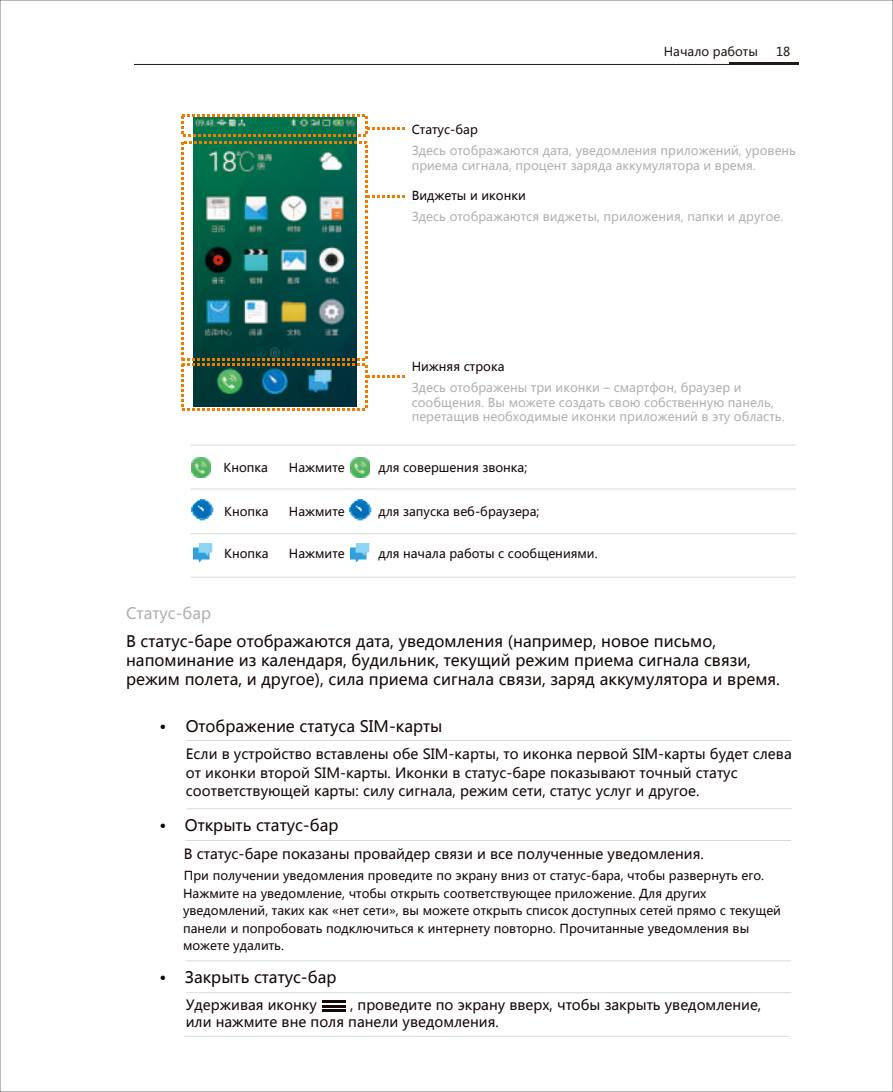
<style>
.page{position:relative;width:893px;height:1092px;background:#fff}
.page>*{position:absolute;margin:0;border:0;box-sizing:border-box;transform-origin:0 0}
.t1{font:15.75px/18.9px "Microsoft Ya Hei";color:#140706}
.t2{font:15.75px "Microsoft Ya Hei";color:#afb1b1}
.t3{font:14px/18.6px "Microsoft Ya Hei";color:#140706}
.t4{font:12.25px/17.5px "Microsoft Ya Hei";color:#140706}
.t5{font:12.25px/14.7px "Microsoft Ya Hei";color:#afb1b1}
.t6{font:12.25px "Microsoft Ya Hei";color:#231916}
</style>
<div class="page">
<hr style="left:134px;top:64px;width:665px;height:1px;background:#231916">
<hr style="left:729px;top:62px;width:70px;height:2px;background:#231916">
<hr style="left:191px;top:444px;width:605px;height:1px;background:#dadada">
<hr style="left:191px;top:488px;width:605px;height:1px;background:#dadada">
<hr style="left:191px;top:533px;width:605px;height:1px;background:#dadada">
<hr style="left:191px;top:577px;width:605px;height:1px;background:#dadada">
<hr style="left:185px;top:840px;width:606px;height:1px;background:#dadada">
<hr style="left:186px;top:960px;width:605px;height:1px;background:#dadada">
<hr style="left:322px;top:1000px;width:24px;height:2px;background:#140706">
<hr style="left:322px;top:1004px;width:24px;height:3px;background:#140706">
<hr style="left:322px;top:1009px;width:24px;height:2px;background:#140706">
<img style="left:193px;top:543px;width:20px;height:20px">
<img style="left:350px;top:543px;width:20px;height:20px">
<img style="left:191px;top:458px;width:20px;height:19px">
<img style="left:350px;top:458px;width:20px;height:19px">
<img style="left:192px;top:499px;width:22px;height:22px">
<img style="left:350px;top:499px;width:22px;height:22px">
<svg style="left:181px;top:114px;width:223px;height:296px"></svg>
<hr style="left:186px;top:740px;width:605px;height:1px;background:#dadada">
<hr style="left:187px;top:808px;width:605px;height:1px;background:#dadada">
<hr style="left:186px;top:992px;width:605px;height:1px;background:#dadada">
<hr style="left:184px;top:1035px;width:605px;height:1px;background:#dadada">
<p class="t6" style="left:664px;top:43px;width:96px">Начало работы</p>
<p class="t6" style="left:776px;top:43px;width:16px">18</p>
<p class="t4" style="left:412px;top:120px;width:68px">Статус-бар</p>
<p class="t5" style="left:412px;top:143px;width:386px">Здесь отображаются дата, уведомления приложений, уровень приема сигнала, процент заряда аккумулятора и время.</p>
<p class="t4" style="left:412px;top:186px;width:116px">Виджеты и иконки</p>
<p class="t5" style="left:412px;top:209px;width:373px">Здесь отображаются виджеты, приложения, папки и другое.</p>
<p class="t4" style="left:412px;top:357px;width:94px">Нижняя строка</p>
<p class="t5" style="left:412px;top:379px;width:374px">Здесь отображены три иконки – смартфон, браузер и сообщения. Вы можете создать свою собственную панель, перетащив необходимые иконки приложений в эту область.</p>
<p class="t4" style="left:224px;top:458px;width:46px">Кнопка</p>
<p class="t4" style="left:289px;top:458px;width:57px">Нажмите</p>
<p class="t4" style="left:378px;top:458px;width:150px">для совершения звонка;</p>
<p class="t4" style="left:224px;top:502px;width:46px">Кнопка</p>
<p class="t4" style="left:289px;top:502px;width:57px">Нажмите</p>
<p class="t4" style="left:378px;top:502px;width:163px">для запуска веб-браузера;</p>
<p class="t4" style="left:224px;top:544px;width:46px">Кнопка</p>
<p class="t4" style="left:289px;top:544px;width:57px">Нажмите</p>
<p class="t4" style="left:378px;top:544px;width:221px">для начала работы с сообщениями.</p>
<p class="t2" style="left:126px;top:602px;width:87px">Статус-бар</p>
<p class="t1" style="left:126px;top:631px;width:655px">В статус-баре отображаются дата, уведомления (например, новое письмо, напоминание из календаря, будильник, текущий режим приема сигнала связи, режим полета, и другое), сила приема сигнала связи, заряд аккумулятора и время.</p>
<p class="t1" style="left:160px;top:715px;width:284px">• Отображение статуса SIM-карты</p>
<p class="t3" style="left:186px;top:744px;width:607px">Если в устройство вставлены обе SIM-карты, то иконка первой SIM-карты будет слева от иконки второй SIM-карты. Иконки в статус-баре показывают точный статус соответствующей карты: силу сигнала, режим сети, статус услуг и другое.</p>
<p class="t1" style="left:159px;top:815px;width:181px">• Открыть статус-бар</p>
<p class="t3" style="left:184px;top:843px;width:521px">В статус-баре показаны провайдер связи и все полученные уведомления.</p>
<p class="t4" style="left:183px;top:866px;width:599px">При получении уведомления проведите по экрану вниз от статус-бара, чтобы развернуть его.<br>Нажмите на уведомление, чтобы открыть соответствующее приложение. Для других уведомлений, таких как «нет сети», вы можете открыть список доступных сетей прямо с текущей панели и попробовать подключиться к интернету повторно. Прочитанные уведомления вы можете удалить.</p>
<p class="t1" style="left:159px;top:967px;width:179px">• Закрыть статус-бар</p>
<p class="t3" style="left:186px;top:994px;width:133px">Удерживая иконку</p>
<p class="t3" style="left:186px;top:995px;width:577px;line-height:16.8px;text-indent:164px">, проведите по экрану вверх, чтобы закрыть уведомление, или нажмите вне поля панели уведомления.</p>
</div>
